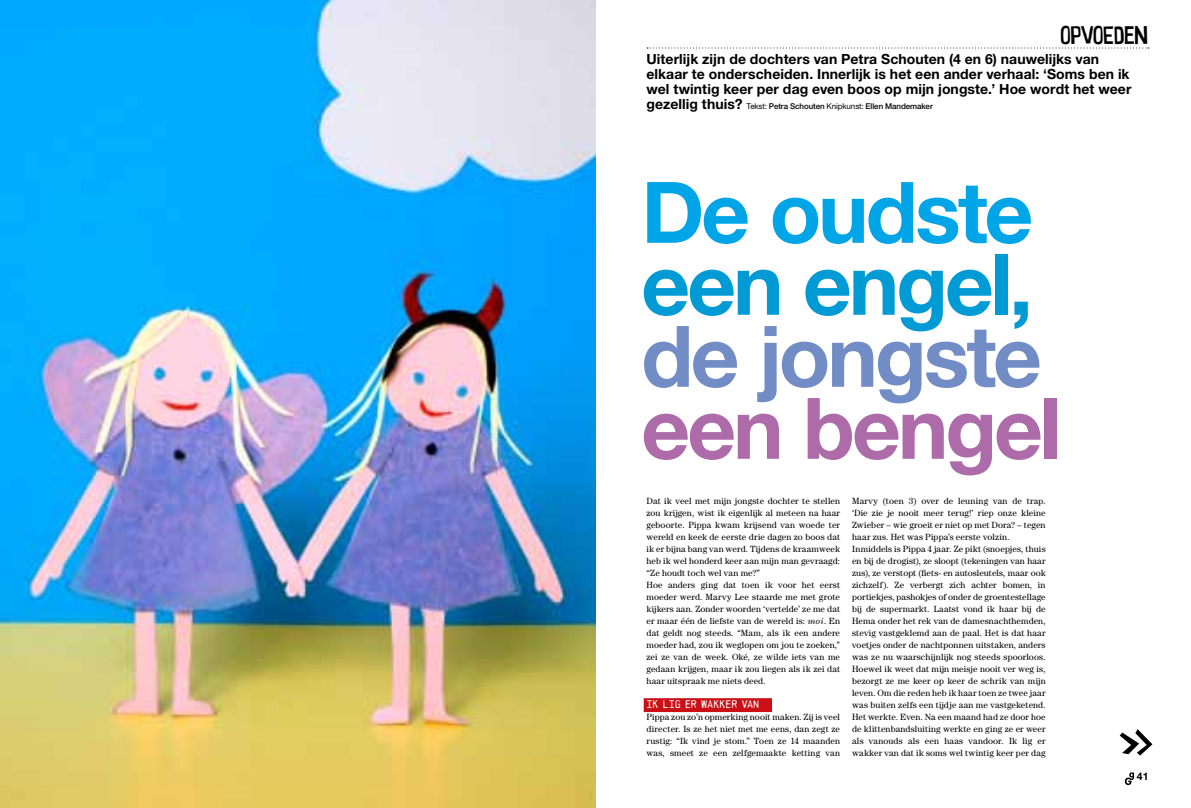
<style>
.page{position:relative;width:1191px;height:808px;background:#fff}
.page>*{position:absolute;margin:0;border:0;box-sizing:border-box;transform-origin:0 0}
.t1{font:700 85px "Helvetica Neue LT Std";letter-spacing:-.035em;color:#009ad5}
.t2{font:700 85px "Helvetica Neue LT Std";letter-spacing:-.035em;color:#728cc5}
.t3{font:700 85px "Helvetica Neue LT Std";letter-spacing:-.035em;color:#ae6ba9}
.t4{font:700 85px "Helvetica Neue LT Std";letter-spacing:-.035em;color:#00a5e8}
.t5{font:26px "Warugaki";letter-spacing:-.025em;color:#000}
.t6{font:700 14px/15px "Helvetica Neue LT Std";letter-spacing:.005em;color:#000}
.t7{font:11px "PRINTF";color:#fff}
.t8{font:700 10.5px "Helvetica Neue LT Std";color:#000}
.t9{font:9px/12px "Century Std";letter-spacing:.01em;color:#000}
.t10{font:500 8px "Helvetica Neue LT Std";letter-spacing:-.01em;color:#000}
.s1{font-weight:700;font-size:14px}
.s2{font-weight:400}
.s3{font-style:italic}
</style>
<div class="page">
<svg style="left:647px;top:48px;width:502px;height:1px"></svg>
<svg style="left:1124px;top:772px;width:10px;height:13px"></svg>
<svg style="left:1119px;top:729px;width:33px;height:26px"></svg>
<img style="left:0;top:0;width:595px;height:808px">
<div style="left:643px;top:698px;width:129px;height:14px;background:#cb0f16"></div>
<h2 class="t5" style="left:1060px;top:19px;width:90px">OPVOEDEN</h2>
<h3 class="t6" style="left:646px;top:51px;width:486px">Uiterlijk zijn de dochters van Petra Schouten (4 en 6) nauwelijks van elkaar te onderscheiden. Innerlijk is het een ander verhaal: ‘Soms ben ik wel twintig keer per dag even boos op mijn jongste.’ Hoe wordt het weer</h3>
<p class="t10" style="left:646px;top:101px;width:288px"><span class="s1">gezellig thuis?</span> <span class="s2">Tekst:</span> Petra Schouten <span class="s2">Knipkunst:</span> Ellen Mandemaker</p>
<h1 class="t4" style="left:641px;top:160px;width:393px">De oudste</h1>
<h1 class="t1" style="left:641px;top:232px;width:393px">een engel,</h1>
<h1 class="t2" style="left:641px;top:304px;width:402px">de jongste</h1>
<h1 class="t3" style="left:641px;top:376px;width:422px">een bengel</h1>
<p class="t9" style="left:646px;top:495px;width:195px">Dat ik veel met mijn jongste dochter te stellen zou krijgen, wist ik eigenlijk al meteen na haar geboorte. Pippa kwam krijsend van woede ter wereld en keek de eerste drie dagen zo boos dat ik er bijna bang van werd. Tijdens de kraamweek heb ik wel honderd keer aan mijn man gevraagd: “Ze houdt toch wel van me?”<br>Hoe anders ging dat toen ik voor het eerst moeder werd. Marvy Lee staarde me met grote kijkers aan. Zonder woorden ‘vertelde’ ze me dat er maar één de liefste van de wereld is: <span class="s3">moi</span>. En dat geldt nog steeds. “Mam, als ik een andere moeder had, zou ik weglopen om jou te zoeken,” zei ze van de week. Oké, ze wilde iets van me gedaan krijgen, maar ik zou liegen als ik zei dat haar uitspraak me niets deed.</p>
<p class="t7" style="left:646px;top:698px;width:114px">IK LIG ER WAKKER VAN</p>
<p class="t9" style="left:646px;top:711px;width:195px;text-align:justify">Pippa zou zo’n opmerking nooit maken. Zij is veel directer. Is ze het niet met me eens, dan zegt ze rustig: “Ik vind je stom.” Toen ze 14 maanden was, smeet ze een zelfgemaakte ketting van</p>
<p class="t9" style="left:852px;top:495px;width:195px">Marvy (toen 3) over de leuning van de trap. ‘Die zie je nooit meer terug!’ riep onze kleine Zwieber – wie groeit er niet op met Dora? – tegen haar zus. Het was Pippa’s eerste volzin.<br>Inmiddels is Pippa 4 jaar. Ze pikt (snoepjes, thuis en bij de drogist), ze sloopt (tekeningen van haar zus), ze verstopt (fiets- en autosleutels, maar ook zichzelf). Ze verbergt zich achter bomen, in portiekjes, pashokjes of onder de groentestellage bij de supermarkt. Laatst vond ik haar bij de Hema onder het rek van de damesnachthemden, stevig vastgeklemd aan de paal. Het is dat haar voetjes onder de nachtponnen uitstaken, anders was ze nu waarschijnlijk nog steeds spoorloos.<br>Hoewel ik weet dat mijn meisje nooit ver weg is, bezorgt ze me keer op keer de schrik van mijn leven. Om die reden heb ik haar toen ze twee jaar was buiten zelfs een tijdje aan me vastgeketend.<br>Het werkte. Even. Na een maand had ze door hoe de klittenbandsluiting werkte en ging ze er weer als vanouds als een haas vandoor. Ik lig er wakker van dat ik soms wel twintig keer per dag</p>
<p class="t8" style="left:1137px;top:769px;width:13px">41</p>
</div>
